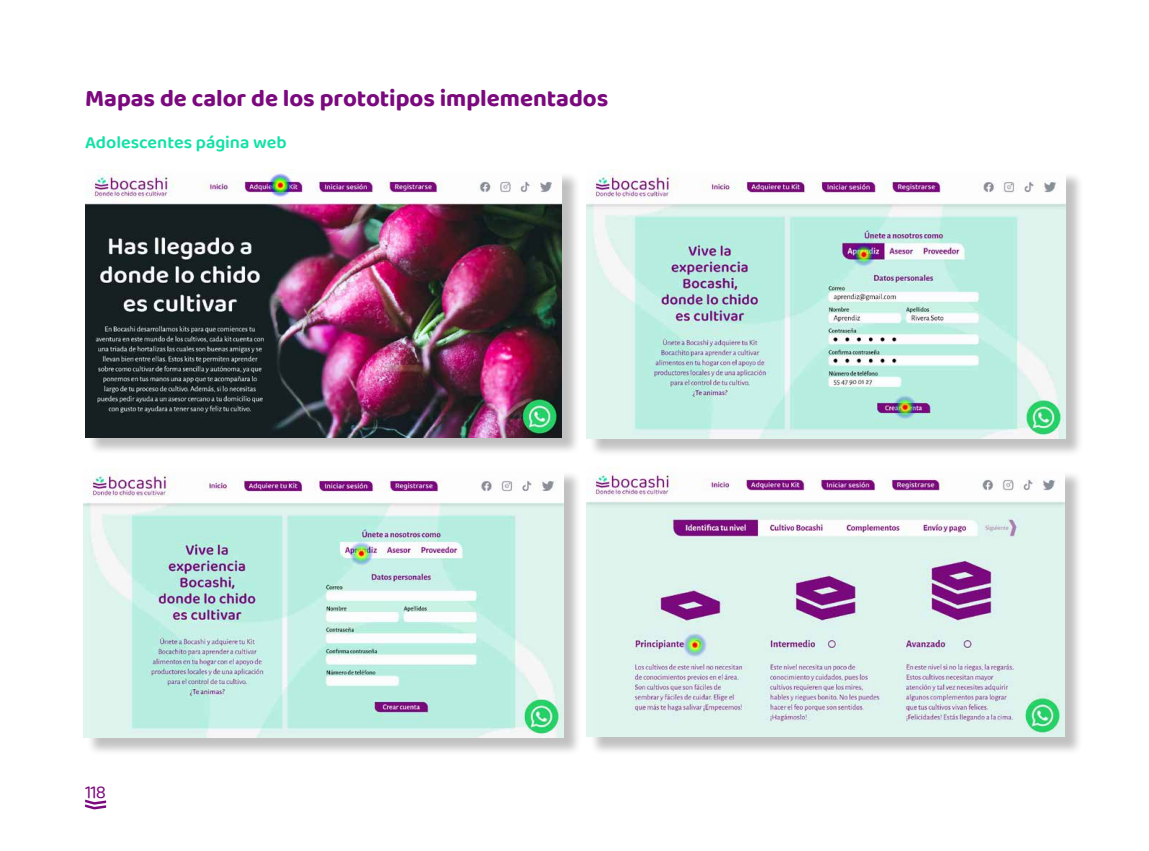
<style>
.page{position:relative;width:1149px;height:851px;background:#fff}
.page>*{position:absolute;margin:0;border:0;box-sizing:border-box;transform-origin:0 0}
.t1{font:700 24px "Baloo 2";color:#7b097e}
.t2{font:600 18px "Baloo 2";color:#14e0a8}
.t3{font:18px "Baloo 2";color:#7b097e}
</style>
<div class="page">
<svg style="left:85px;top:799px;width:21px;height:10px"></svg>
<div style="left:87px;top:171px;width:493px;height:284px;background:#000;opacity:.25"></div>
<img style="left:85px;top:169px;width:476px;height:268px">
<div style="left:86px;top:470px;width:496px;height:286px;background:#000;opacity:.25"></div>
<img style="left:84px;top:468px;width:479px;height:269px">
<div style="left:588px;top:171px;width:495px;height:286px;background:#000;opacity:.25"></div>
<img style="left:586px;top:169px;width:478px;height:269px">
<div style="left:588px;top:470px;width:494px;height:285px;background:#000;opacity:.25"></div>
<img style="left:586px;top:468px;width:478px;height:268px">
<p class="t1" style="left:85px;top:84px;width:524px">Mapas de calor de los prototipos implementados</p>
<p class="t2" style="left:85px;top:129px;width:203px">Adolescentes página web</p>
<p class="t3" style="left:85px;top:779px;width:22px">118</p>
</div>
